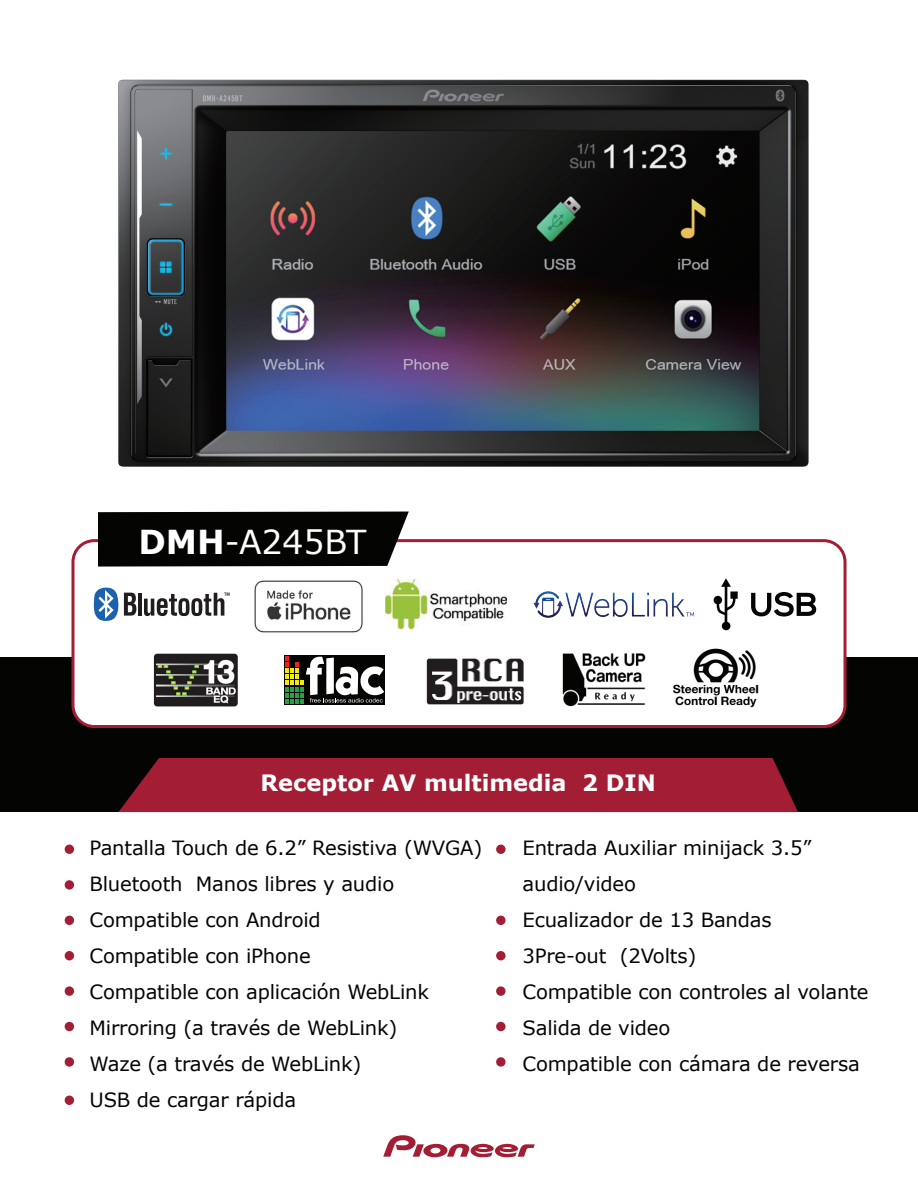
<style>
.page{position:relative;width:918px;height:1188px;background:#fff}
.page>*{position:absolute;margin:0;border:0;box-sizing:border-box;transform-origin:0 0}
.t1{font:33px "Verdana";color:#fff}
.t2{font:700 22.5px "Verdana";color:#fff}
.t3{font:19.65px/36px "Verdana";letter-spacing:-.01em;color:#040503}
.s1{font-weight:700}
</style>
<div class="page">
<svg style="left:383px;top:1135px;width:152px;height:23px"></svg>
<div style="left:0;top:657px;width:918px;height:154px;background:#040503"></div>
<div style="left:118px;top:758px;width:680px;height:54px;background:#a31e35"></div>
<div style="left:73px;top:541px;width:772px;height:186px;background:#fff;border-radius:21px"></div>
<div style="left:71px;top:539px;width:776px;height:189px;border:3px solid #a31e35;border-radius:21px"></div>
<div style="left:284px;top:655px;width:101px;height:50px;background:#040503"></div>
<svg style="left:285px;top:656px;width:99px;height:48px"></svg>
<hr style="left:138px;top:593px;width:3px;height:23px;background:#211d1e">
<svg style="left:144px;top:593px;width:86px;height:23px"></svg>
<svg style="left:94px;top:588px;width:42px;height:33px"></svg>
<svg style="left:714px;top:578px;width:24px;height:52px"></svg>
<svg style="left:751px;top:592px;width:65px;height:25px"></svg>
<img style="left:154px;top:654px;width:84px;height:52px">
<img style="left:673px;top:649px;width:86px;height:59px">
<img style="left:562px;top:653px;width:84px;height:54px">
<img style="left:385px;top:580px;width:122px;height:49px">
<img style="left:254px;top:580px;width:109px;height:53px">
<img style="left:534px;top:591px;width:161px;height:27px">
<img style="left:426px;top:658px;width:97px;height:47px">
<div style="left:98px;top:512px;width:311px;height:55px;background:#040503"></div>
<img style="left:118px;top:80px;width:691px;height:387px">
<div style="left:65px;top:845px;width:9px;height:9px;background:#a31e35;border-radius:50%"></div>
<div style="left:65px;top:880px;width:9px;height:10px;background:#a31e35;border-radius:50%"></div>
<div style="left:65px;top:916px;width:9px;height:9px;background:#a31e35;border-radius:50%"></div>
<div style="left:65px;top:951px;width:9px;height:9px;background:#a31e35;border-radius:50%"></div>
<div style="left:65px;top:986px;width:9px;height:10px;background:#a31e35;border-radius:50%"></div>
<div style="left:65px;top:1022px;width:9px;height:9px;background:#a31e35;border-radius:50%"></div>
<div style="left:65px;top:1057px;width:9px;height:10px;background:#a31e35;border-radius:50%"></div>
<div style="left:65px;top:1096px;width:9px;height:9px;background:#a31e35;border-radius:50%"></div>
<div style="left:496px;top:845px;width:10px;height:9px;background:#a31e35;border-radius:50%"></div>
<div style="left:496px;top:916px;width:10px;height:9px;background:#a31e35;border-radius:50%"></div>
<div style="left:496px;top:951px;width:10px;height:9px;background:#a31e35;border-radius:50%"></div>
<svg style="left:496px;top:986px;width:10px;height:10px"></svg>
<div style="left:496px;top:1022px;width:10px;height:9px;background:#a31e35;border-radius:50%"></div>
<div style="left:496px;top:1057px;width:10px;height:10px;background:#a31e35;border-radius:50%"></div>
<h1 class="t1" style="left:139px;top:521px;width:229px"><span class="s1">DMH</span>-A245BT</h1>
<p class="t2" style="left:261px;top:767px;width:397px">Receptor AV multimedia 2 DIN</p>
<p class="t3" style="left:90px;top:830px;width:394px">Pantalla Touch de 6.2” Resistiva (WVGA)<br>Bluetooth Manos libres y audio<br>Compatible con Android<br>Compatible con iPhone<br>Compatible con aplicación WebLink<br>Mirroring (a través de WebLink)<br>Waze (a través de WebLink)<br>USB de cargar rápida</p>
<p class="t3" style="left:523px;top:830px;width:348px">Entrada Auxiliar minijack 3.5” audio/video<br>Ecualizador de 13 Bandas<br>3Pre-out (2Volts)<br>Compatible con controles al volante<br>Salida de video<br>Compatible con cámara de reversa</p>
</div>
